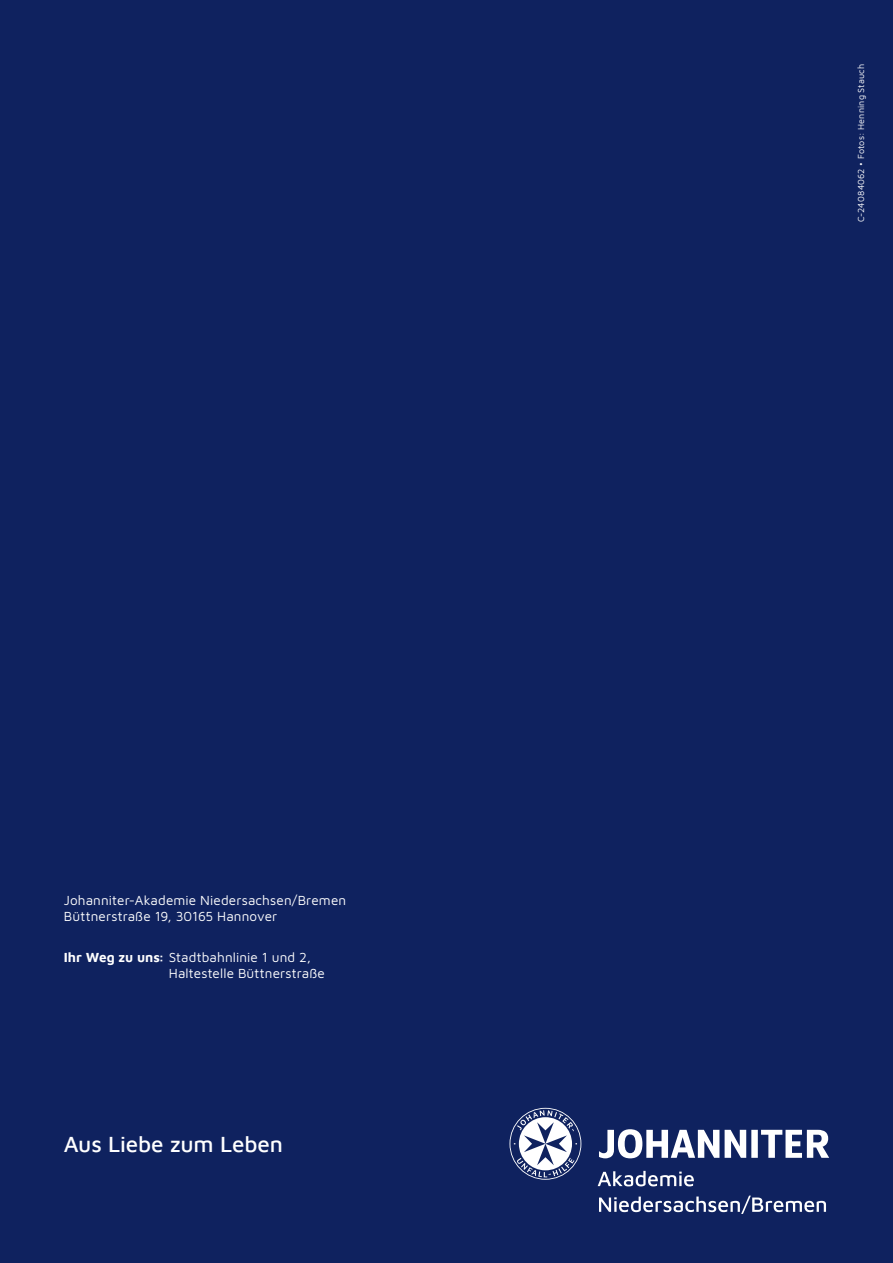
<style>
.page{position:relative;width:893px;height:1263px;background:#0f225f}
.page>*{position:absolute;margin:0;border:0;box-sizing:border-box;transform-origin:0 0}
.t1{font:500 22.5px "Maven Johanniter";letter-spacing:-.01em;color:#fff}
.t2{font:13.5px/16.2px "Maven Johanniter";letter-spacing:.01em;color:#fff}
.t3{font:9px "Maven Johanniter";letter-spacing:.025em;color:#fff}
.s1{font-weight:700}
</style>
<div class="page">
<svg style="left:509px;top:1108px;width:320px;height:78px"></svg>
<svg style="left:599px;top:1195px;width:227px;height:19px"></svg>
<p class="t2" style="left:64px;top:891px;width:284px">Johanniter-Akademie Niedersachsen/Bremen<br>Büttnerstraße 19, 30165 Hannover</p>
<p class="t2" style="left:169px;top:949px;width:158px;text-indent:-105px"><span class="s1">Ihr Weg zu uns:</span> Stadtbahnlinie 1 und 2,<br>Haltestelle Büttnerstraße</p>
<h1 class="t1" style="left:64px;top:1128px;width:221px">Aus Liebe zum Leben</h1>
<p class="t3" style="left:855px;top:222px;width:160px;rotate:-90deg">C-24084062 • Fotos: Henning Stauch</p>
</div>
